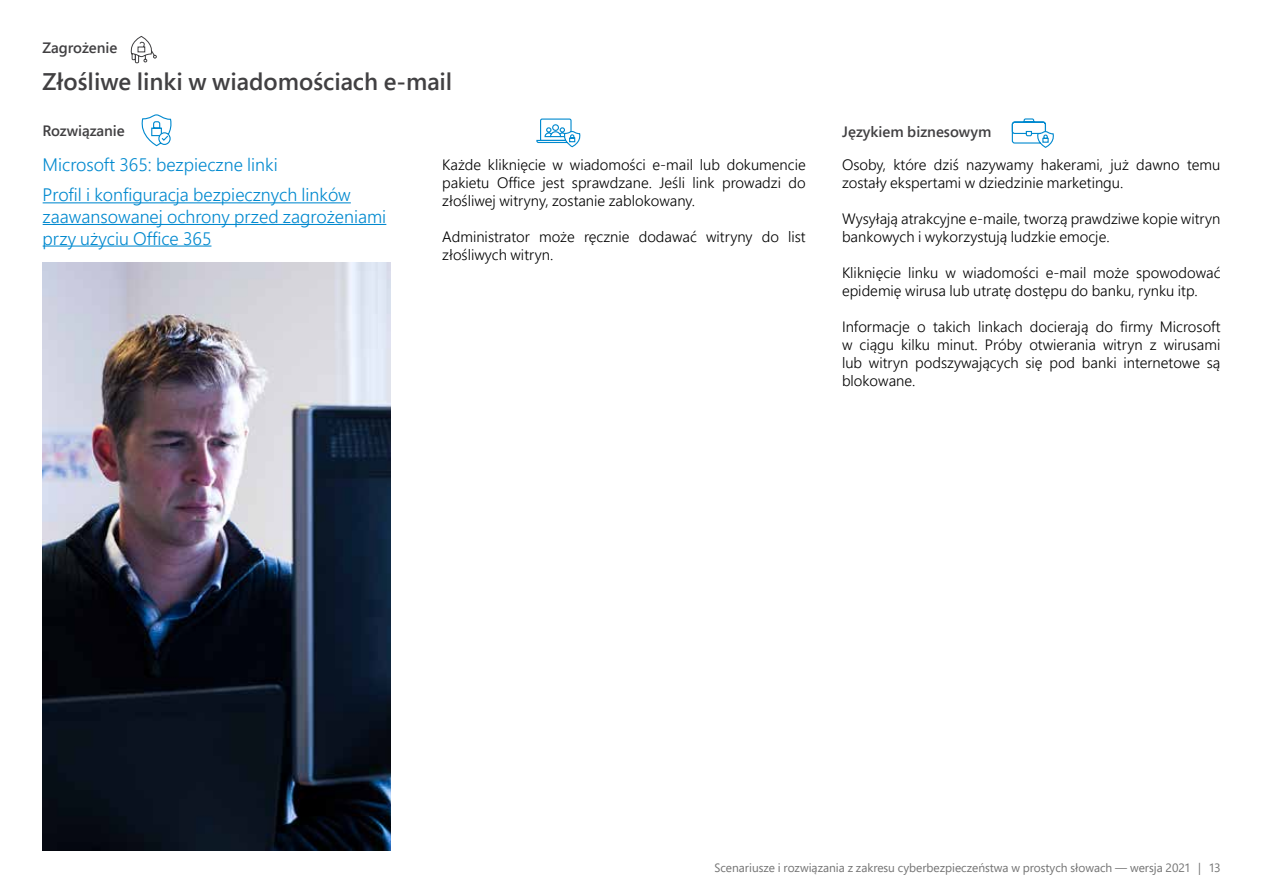
<style>
.page{position:relative;width:1263px;height:893px;background:#fff}
.page>*{position:absolute;margin:0;border:0;box-sizing:border-box;transform-origin:0 0}
.t1{font:600 24px "Segoe Pro";color:#414042}
.t2{font:300 18px/30.6px "Segoe Pro";color:#0089cf}
.t3{font:300 15px/18px "Segoe Pro";color:#000}
.t4{font:600 15px "Segoe Pro";color:#414042}
.t5{font:12px "Segoe Pro";color:#737373}
</style>
<div class="page">
<svg style="left:141px;top:114px;width:31px;height:33px"></svg>
<svg style="left:536px;top:118px;width:45px;height:30px"></svg>
<svg style="left:1011px;top:118px;width:43px;height:30px"></svg>
<svg style="left:130px;top:36px;width:27px;height:28px"></svg>
<img style="left:43px;top:263px;width:347px;height:587px">
<hr style="left:43px;top:202px;width:308px;height:1px;background:#0089cf">
<hr style="left:43px;top:224px;width:343px;height:1px;background:#0089cf">
<hr style="left:43px;top:246px;width:168px;height:1px;background:#0089cf">
<p class="t4" style="left:43px;top:38px;width:76px">Zagrożenie</p>
<h1 class="t1" style="left:43px;top:65px;width:411px">Złośliwe linki w wiadomościach e-mail</h1>
<p class="t4" style="left:43px;top:121px;width:84px">Rozwiązanie</p>
<p class="t4" style="left:842px;top:122px;width:151px">Językiem biznesowym</p>
<p class="t2" style="left:43px;top:149px;width:310px">Microsoft 365: bezpieczne linki<br>Profil i konfiguracja bezpiecznych linków</p>
<p class="t2" style="left:43px;top:205px;width:345px;line-height:21.6px">zaawansowanej ochrony przed zagrożeniami przy użyciu Office 365</p>
<p class="t3" style="left:442px;top:155px;width:365px;text-align:justify">Każde kliknięcie w wiadomości e-mail lub dokumencie pakietu Office jest sprawdzane. Jeśli link prowadzi do złośliwej witryny, zostanie zablokowany.</p>
<p class="t3" style="left:442px;top:227px;width:365px">Administrator może ręcznie dodawać witryny do list złośliwych witryn.</p>
<p class="t3" style="left:842px;top:155px;width:380px">Osoby, które dziś nazywamy hakerami, już dawno temu zostały ekspertami w dziedzinie marketingu.</p>
<p class="t3" style="left:842px;top:209px;width:380px">Wysyłają atrakcyjne e-maile, tworzą prawdziwe kopie witryn bankowych i wykorzystują ludzkie emocje.</p>
<p class="t3" style="left:842px;top:263px;width:380px">Kliknięcie linku w wiadomości e-mail może spowodować epidemię wirusa lub utratę dostępu do banku, rynku itp.</p>
<p class="t3" style="left:842px;top:317px;width:380px;text-align:justify">Informacje o takich linkach docierają do firmy Microsoft w ciągu kilku minut. Próby otwierania witryn z wirusami lub witryn podszywających się pod banki internetowe są blokowane.</p>
<p class="t5" style="left:714px;top:860px;width:507px">Scenariusze i rozwiązania z zakresu cyberbezpieczeństwa w prostych słowach — wersja 2021 | 13</p>
</div>
